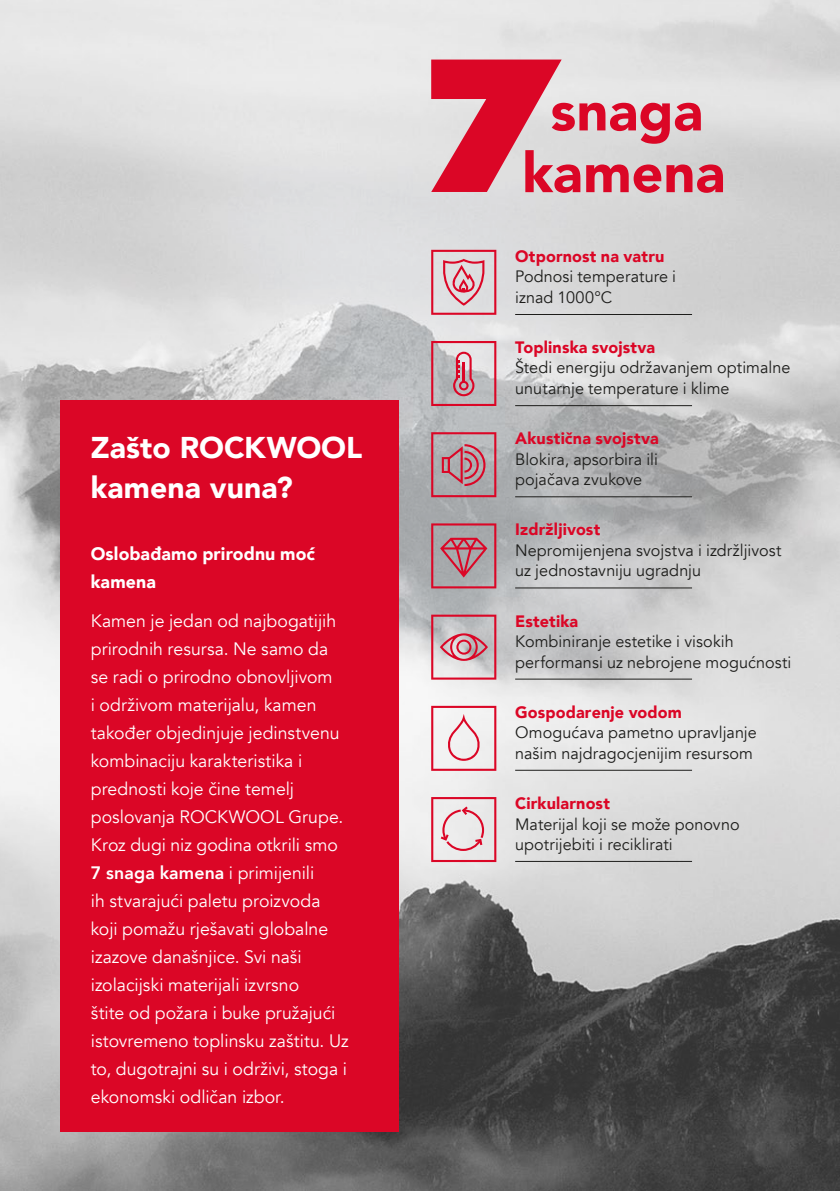
<style>
.page{position:relative;width:840px;height:1191px;background:#fff}
.page>*{position:absolute;margin:0;border:0;box-sizing:border-box;transform-origin:0 0}
.t1{font:900 55.6px/61.8px "Avenir";color:#db0626;text-align:center}
.t2{font:900 30px/40px "Avenir";color:#fff}
.t3{font:18px/28px "Avenir";color:#fff}
.t4{font:900 18px/28px "Avenir";letter-spacing:.005em;color:#fff}
.t5{font:16.4px/20.6px "Avenir";letter-spacing:.005em;color:#1d1d1b}
.t6{font:900 16.4px "Avenir";letter-spacing:.01em;color:#db0626}
.s1{font-weight:800}
</style>
<div class="page">
<img style="left:0;top:0;width:839px;height:1191px">
<div style="left:60px;top:400px;width:338px;height:731px;background:#db0626"></div>
<svg style="left:431px;top:60px;width:130px;height:132px;background:#dd6476"></svg>
<hr style="left:515px;top:314px;width:176px;height:1px;background:#1d1d1b">
<hr style="left:515px;top:405px;width:176px;height:1px;background:#1d1d1b">
<hr style="left:515px;top:496px;width:176px;height:1px;background:#1d1d1b">
<hr style="left:515px;top:587px;width:176px;height:1px;background:#1d1d1b">
<hr style="left:515px;top:678px;width:176px;height:1px;background:#1d1d1b">
<hr style="left:515px;top:770px;width:176px;height:1px;background:#1d1d1b">
<hr style="left:515px;top:861px;width:176px;height:1px;background:#1d1d1b">
<svg style="left:431px;top:250px;width:65px;height:65px;background:#dcabb4"></svg>
<svg style="left:431px;top:432px;width:65px;height:65px;background:#b78891"></svg>
<svg style="left:431px;top:341px;width:65px;height:65px;background:#caa1a9"></svg>
<svg style="left:431px;top:706px;width:65px;height:65px"></svg>
<svg style="left:431px;top:797px;width:65px;height:65px;background:#e7bfc5"></svg>
<svg style="left:431px;top:523px;width:65px;height:65px;background:#b2828c"></svg>
<svg style="left:431px;top:614px;width:65px;height:65px;background:#cea4ab"></svg>
<h2 class="t2" style="left:91px;top:427px;width:273px">Zašto ROCKWOOL kamena vuna?</h2>
<p class="t4" style="left:91px;top:539px;width:225px">Oslobađamo prirodnu moć kamena</p>
<p class="t3" style="left:91px;top:607px;width:259px">Kamen je jedan od najbogatijih prirodnih resursa. Ne samo da se radi o prirodno obnovljivom<br>i održivom materijalu, kamen također objedinjuje jedinstvenu kombinaciju karakteristika i prednosti koje čine temelj poslovanja ROCKWOOL Grupe.<br>Kroz dugi niz godina otkrili smo<br><span class="s1">7 snaga kamena</span> i primijenili<br>ih stvarajući paletu proizvoda koji pomažu rješavati globalne izazove današnjice. Svi naši izolacijski materijali izvrsno<br>štite od požara i buke pružajući istovremeno toplinsku zaštitu. Uz to, dugotrajni su i održivi, stoga i ekonomski odličan izbor.</p>
<h1 class="t1" style="left:522px;top:79px;width:204px">snaga kamena</h1>
<p class="t6" style="left:515px;top:242px;width:151px">Otpornost na vatru</p>
<p class="t5" style="left:515px;top:266px;width:162px">Podnosi temperature i iznad 1000°C</p>
<p class="t6" style="left:515px;top:333px;width:141px">Toplinska svojstva</p>
<p class="t5" style="left:515px;top:358px;width:276px">Štedi energiju održavanjem optimalne unutarnje temperature i klime</p>
<p class="t6" style="left:515px;top:424px;width:145px">Akustična svojstva</p>
<p class="t5" style="left:515px;top:449px;width:144px">Blokira, apsorbira ili pojačava zvukove</p>
<p class="t6" style="left:515px;top:515px;width:86px">Izdržljivost</p>
<p class="t5" style="left:515px;top:540px;width:268px">Nepromijenjena svojstva i izdržljivost uz jednostavniju ugradnju</p>
<p class="t6" style="left:515px;top:607px;width:65px">Estetika</p>
<p class="t5" style="left:515px;top:631px;width:277px">Kombiniranje estetike i visokih performansi uz nebrojene mogućnosti</p>
<p class="t6" style="left:515px;top:698px;width:168px">Gospodarenje vodom</p>
<p class="t5" style="left:515px;top:722px;width:243px">Omogućava pametno upravljanje našim najdragocjenijim resursom</p>
<p class="t6" style="left:515px;top:789px;width:96px">Cirkularnost</p>
<p class="t5" style="left:515px;top:814px;width:226px">Materijal koji se može ponovno upotrijebiti i reciklirati</p>
</div>
